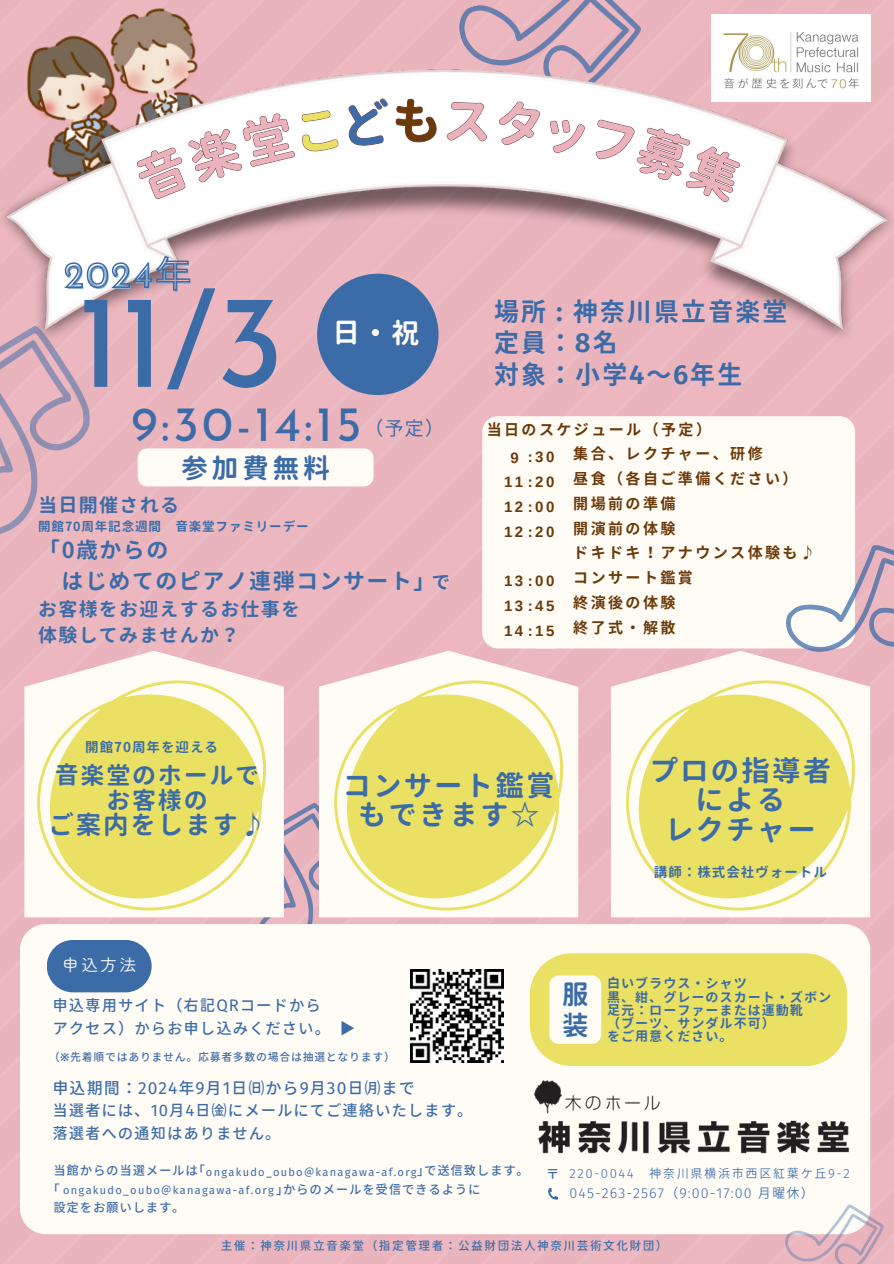
<style>
.page{position:relative;width:894px;height:1264px;background:#fff}
.page>*{position:absolute;margin:0;border:0;box-sizing:border-box;transform-origin:0 0}
.t1{font:132px "Josefin Sans";color:#3c6ca8}
.t2{font:49.5px "Josefin Sans";color:#3c6ca8}
.t3{font:36.15px "Josefin Sans";color:#90aed3}
.t4{font:700 28.5px/29.2px "Gen Jyuu Gothic";letter-spacing:.075em;color:#3c6ca8;text-align:center}
.t5{font:700 27.6px "Gen Jyuu Gothic";color:#fffcf6}
.t6{font:27px "Gen Sen Rounded TW B";letter-spacing:.13em;color:#3c6ca8}
.t7{font:26.55px "Gen Sen Rounded TW B";color:#3c6ca8}
.t8{font:700 25.5px "Glow Sans J";letter-spacing:.06em;color:#3c6ca8}
.t9{font:700 25.5px "Gen Jyuu Gothic";letter-spacing:.075em;color:#3c6ca8}
.t10{font:700 24px/24.8px "Gen Jyuu Gothic";letter-spacing:.075em;color:#3c6ca8;text-align:center}
.t11{font:700 22.05px "Gen Jyuu Gothic";letter-spacing:.065em;color:#3c6ca8}
.t12{font:700 19.05px "Gen Jyuu Gothic";letter-spacing:.065em;color:#3c6ca8}
.t13{font:19.05px "Gen Sen Rounded TW B";color:#3c6ca8}
.t14{font:18.9px "Noto Sans CJ Ksc";color:#3c6ca8}
.t15{font:16.5px "Zen Maru Gothic";color:#fffcf6}
.t16{font:500 16.2px "Glow Sans J";letter-spacing:.06em;color:#3c6ca8}
.t17{font:500 15.45px/23.5px "Glow Sans J";letter-spacing:.06em;color:#3c6ca8}
.t18{font:700 15px "Noto Sans CJ Ksc";letter-spacing:.16em;color:#6b3a08}
.t19{font:700 15px "Arimo";letter-spacing:.16em;color:#6b3a08}
.t20{font:500 13.8px "Glow Sans J";color:#3c6ca8}
.t21{font:700 13.5px "Gen Jyuu Gothic";letter-spacing:.075em;color:#3c6ca8}
.t22{font:13.2px "Glow Sans J";letter-spacing:.08em;color:#3c6ca8}
.t23{font:700 13.05px "Gen Jyuu Gothic";letter-spacing:.075em;color:#3c6ca8}
.t24{font:700 12.6px "Gen Jyuu Gothic";letter-spacing:.065em;color:#3c6ca8}
.t25{font:500 12.45px "Glow Sans J";letter-spacing:.06em;color:#3c6ca8}
.t26{font:12.3px "Glow Sans J";letter-spacing:.125em;color:#3c6ca8}
.t27{font:500 11.7px "Glow Sans J";letter-spacing:.125em;color:#3c6ca8}
.t28{font:500 10.95px "Glow Sans J";letter-spacing:.06em;color:#3c6ca8}
.t29{font:500 10.2px/18px "Glow Sans J";letter-spacing:.125em;color:#3c6ca8}
.s1{font-family:"Noto Sans CJ Ksc"}
.s2{font-family:"Noto Sans";font-weight:700}
</style>
<div class="page">
<div style="left:0;top:0;width:893px;height:1263px;background:#ecb7bf"></div>
<svg style="left:255px;top:801px;width:98px;height:123px"></svg>
<svg style="left:24px;top:651px;width:260px;height:266px;fill:#fffcf6"></svg>
<svg style="left:610px;top:651px;width:260px;height:266px;fill:#fffcf6"></svg>
<svg style="left:319px;top:651px;width:259px;height:266px;fill:#fffcf6"></svg>
<img style="left:73px;top:0;width:172px;height:30px">
<img style="left:0;top:15px;width:171px;height:15px">
<img style="left:0;top:30px;width:893px;height:336px">
<div style="left:482px;top:416px;width:372px;height:232px;background:#fffcf6;border-radius:16px"></div>
<div style="left:20px;top:924px;width:850px;height:310px;background:#fffcf6"></div>
<svg style="left:547px;top:1187px;width:12px;height:13px"></svg>
<div style="left:317px;top:274px;width:121px;height:121px;background:#3c6ca8;border-radius:50%"></div>
<svg style="left:0;top:326px;width:90px;height:209px"></svg>
<svg style="left:37px;top:680px;width:229px;height:230px;fill:#eae164"></svg>
<svg style="left:625px;top:680px;width:229px;height:230px;fill:#eae164"></svg>
<svg style="left:334px;top:680px;width:229px;height:230px;fill:#eae164"></svg>
<div style="left:47px;top:939px;width:105px;height:53px;background:#3c6ca8;border-radius:26px"></div>
<img style="left:745px;top:15px;width:125px;height:86px">
<svg style="left:777px;top:521px;width:116px;height:176px"></svg>
<svg style="left:780px;top:1193px;width:113px;height:70px"></svg>
<div style="left:529px;top:953px;width:317px;height:113px;background:#eae164"></div>
<div style="left:549px;top:975px;width:52px;height:68px;background:#fffcf6;border-radius:9px"></div>
<img style="left:410px;top:969px;width:93px;height:93px">
<img style="left:523px;top:1070px;width:335px;height:91px">
<div style="left:138px;top:448px;width:235px;height:38px;background:#fffcf6"></div>
<svg style="left:62px;top:255px;width:129px;height:36px"></svg>
<svg style="left:132px;top:109px;width:207px;height:94px"></svg>
<svg style="left:345px;top:88px;width:92px;height:59px"></svg>
<svg style="left:445px;top:0;width:300px;height:204px"></svg>
<h3 class="t3" style="left:65px;top:262px;width:129px">2024<span class="s1">年</span></h3>
<p class="t1" style="left:77px;top:288px;width:209px">11/3</p>
<p class="t5" style="left:332px;top:313px;width:88px">日・祝</p>
<p class="t2" style="left:131px;top:404px;width:232px">9:30-14:15</p>
<p class="t6" style="left:181px;top:454px;width:151px">参加費無料</p>
<p class="t14" style="left:364px;top:413px;width:81px">（予定）</p>
<p class="t12" style="left:38px;top:492px;width:142px">当日開催される</p>
<p class="t24" style="left:38px;top:517px;width:272px">開館70周年記念週間 音楽堂ファミリーデー</p>
<p class="t11" style="left:38px;top:535px;width:132px">「0歳からの</p>
<p class="t11" style="left:62px;top:565px;width:375px">はじめてのピアノ連弾コンサート」</p>
<p class="t12" style="left:38px;top:595px;width:263px">お客様をお迎えするお仕事を</p>
<p class="t12" style="left:38px;top:622px;width:202px">体験してみませんか？</p>
<p class="t13" style="left:432px;top:572px;width:18px">で</p>
<p class="t21" style="left:85px;top:738px;width:134px">開館70周年を迎える</p>
<p class="t8" style="left:493px;top:291px;width:295px">場所 : 神奈川県立音楽堂</p>
<p class="t8" style="left:493px;top:322px;width:125px">定員：8名</p>
<p class="t8" style="left:493px;top:354px;width:242px">対象：小学4～6年生</p>
<p class="t18" style="left:486px;top:418px;width:226px">当日のスケジュール（予定）</p>
<h2 class="t19" style="left:504px;top:473px;width:52px">11:20</h2>
<p class="t19" style="left:504px;top:498px;width:52px">12:00</p>
<h5 class="t19" style="left:504px;top:523px;width:52px">12:20</h5>
<h6 class="t19" style="left:504px;top:572px;width:52px">13:00</h6>
<p class="t19" style="left:504px;top:597px;width:52px">13:45</p>
<p class="t19" style="left:504px;top:622px;width:52px">14:15</p>
<p class="t18" style="left:573px;top:442px;width:190px">集合、レクチャー、研修</p>
<p class="t18" style="left:573px;top:467px;width:226px">昼食（各自ご準備ください）</p>
<p class="t18" style="left:573px;top:491px;width:103px">開場前の準備</p>
<p class="t18" style="left:573px;top:516px;width:103px">開演前の体験</p>
<p class="t18" style="left:573px;top:541px;width:243px">ドキドキ！ アナウンス体験も♪</p>
<p class="t18" style="left:573px;top:566px;width:121px">コンサート鑑賞</p>
<p class="t18" style="left:573px;top:590px;width:103px">終演後の体験</p>
<p class="t18" style="left:573px;top:615px;width:104px">終了式・解散</p>
<p class="t19" style="left:527px;top:449px;width:28px">:30</p>
<p class="t19" style="left:510px;top:450px;width:10px">9</p>
<p class="t10" style="left:55px;top:763px;width:206px">音楽堂のホールでお客様の</p>
<p class="t9" style="left:48px;top:806px;width:218px">ご案内をします♪</p>
<p class="t4" style="left:342px;top:770px;width:213px">コンサート鑑賞もできます☆</p>
<h3 class="t4" style="left:649px;top:755px;width:183px">プロの指導者による<br>レクチャー</h3>
<p class="t21" style="left:653px;top:862px;width:174px">講師：株式会社ヴォートル</p>
<h3 class="t15" style="left:62px;top:952px;width:75px">申込方法</h3>
<p class="t17" style="left:52px;top:992px;width:270px">申込専用サイト（右記QRコードから</p>
<p class="t17" style="left:52px;top:1015px;width:295px">アクセス）からお申し込みください。 ▶︎</p>
<p class="t28" style="left:49px;top:1047px;width:348px">（<span class="s2">※</span>先着順ではありません。応募者多数の場合は抽選となります）</p>
<p class="t16" style="left:52px;top:1074px;width:364px">申込期間：2024年9月 1日㈰から9月30日㈪まで</p>
<h5 class="t17" style="left:52px;top:1097px;width:421px">当選者には、10月 4日㈮にメールにてご連絡いたします。落選者への通知はありません。</h5>
<p class="t7" style="left:562px;top:980px;width:28px">服</p>
<p class="t7" style="left:562px;top:1011px;width:28px">装</p>
<p class="t23" style="left:607px;top:974px;width:141px">白いブラウス・シャツ</p>
<p class="t23" style="left:607px;top:987px;width:225px">黒、紺、グレーのスカート・ズボン</p>
<p class="t23" style="left:607px;top:1000px;width:197px">足元：ローファーまたは運動靴</p>
<p class="t23" style="left:607px;top:1013px;width:169px">（ブーツ、サンダル不可）</p>
<p class="t23" style="left:607px;top:1026px;width:127px">をご用意ください。</p>
<p class="t25" style="left:53px;top:1160px;width:153px">当館からの当選メールは｢</p>
<p class="t25" style="left:417px;top:1160px;width:113px">｣で送信致します。</p>
<p class="t25" style="left:53px;top:1179px;width:8px">｢</p>
<p class="t25" style="left:276px;top:1179px;width:206px">｣からのメールを受信できるように</p>
<p class="t25" style="left:53px;top:1197px;width:133px">設定をお願いします。</p>
<p class="t29" style="left:63px;top:1162px;width:355px;text-indent:143px">ongakudo_oubo＠kanagawa-af.org ongakudo_oubo＠kanagawa-af.org</p>
<p class="t20" style="left:545px;top:1162px;width:15px">〒</p>
<p class="t26" style="left:569px;top:1163px;width:66px">220-0044</p>
<p class="t26" style="left:649px;top:1163px;width:202px">神奈川県横浜市西区紅葉ケ丘9-2</p>
<p class="t22" style="left:569px;top:1182px;width:246px">045-263-2567（9:00-17:00 月曜休）</p>
<p class="t27" style="left:220px;top:1236px;width:448px">主催：神奈川県立音楽堂（指定管理者：公益財団法人神奈川芸術文化財団）</p>
</div>
